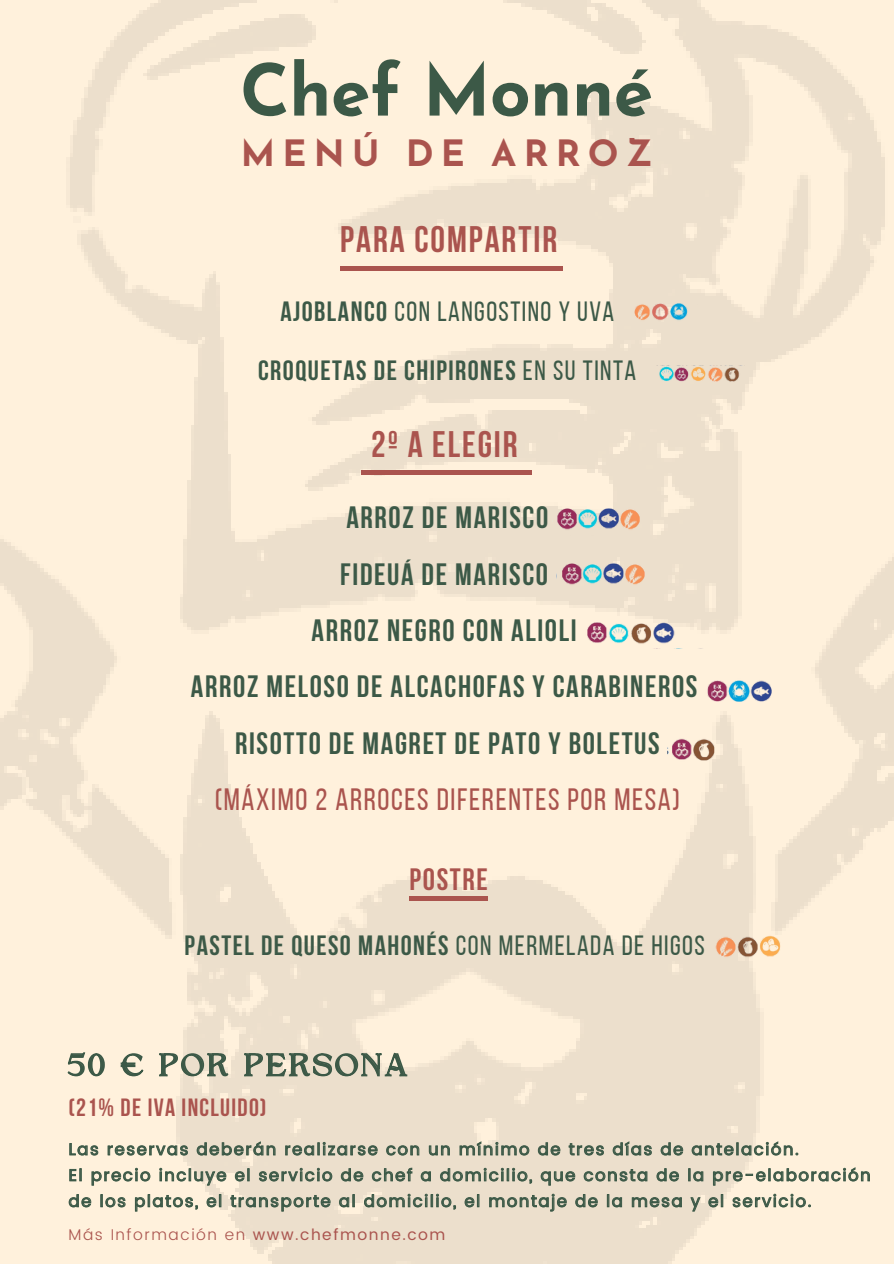
<style>
.page{position:relative;width:894px;height:1264px;background:#fff}
.page>*{position:absolute;margin:0;border:0;box-sizing:border-box;transform-origin:0 0}
.t1{font:700 71.55px "Josefin Sans";letter-spacing:-.01em;color:#3c5947}
.t2{font:700 36.75px "Bebas Neue";letter-spacing:.055em;color:#aa544e}
.t3{font:700 36.15px "Josefin Sans";letter-spacing:.2em;color:#aa544e}
.t4{font:31.35px "Higuen";letter-spacing:.115em;color:#3c5947}
.t5{font:700 30.75px/56.2px "Bebas Neue";letter-spacing:.055em;color:#3c5947;text-align:center}
.t6{font:30.75px "Bebas Neue";letter-spacing:.055em;color:#aa544e}
.t7{font:700 30.75px "Bebas Neue";letter-spacing:.055em;color:#aa544e}
.t8{font:700 27.75px/59.4px "Bebas Neue";letter-spacing:.055em;color:#3c5947;text-align:center}
.t9{font:700 24.9px "Bebas Neue";letter-spacing:.055em;color:#aa544e}
.t10{font:16.5px/26px "Poppins";letter-spacing:.1em;color:#3c5947}
.t11{font:15.6px "Poppins";letter-spacing:.1em;color:#aa544e}
.s1{font-weight:400}
.s2{font-weight:300}
</style>
<div class="page">
<img style="left:0;top:0;width:893px;height:1263px">
<img style="left:627px;top:303px;width:72px;height:19px">
<hr style="left:340px;top:266px;width:222px;height:4px;background:#aa544e">
<img style="left:656px;top:365px;width:87px;height:19px">
<hr style="left:361px;top:471px;width:170px;height:4px;background:#aa544e">
<div style="left:409px;top:896px;width:79px;height:5px;background:#aa544e"></div>
<img style="left:552px;top:503px;width:99px;height:32px">
<svg style="left:69px;top:1140px;width:729px;height:15px;background:#c0beab"></svg>
<svg style="left:69px;top:1166px;width:800px;height:19px;background:#cbc6b3"></svg>
<svg style="left:69px;top:1193px;width:742px;height:18px;background:#c9c5b2"></svg>
<svg style="left:66px;top:1049px;width:342px;height:35px;background:#cecab6"></svg>
<img style="left:556px;top:558px;width:99px;height:31px">
<img style="left:583px;top:622px;width:139px;height:26px">
<img style="left:704px;top:678px;width:78px;height:27px">
<img style="left:667px;top:736px;width:101px;height:27px">
<img style="left:712px;top:929px;width:75px;height:40px">
<h1 class="t1" style="left:240px;top:62px;width:414px">Chef Monné</h1>
<h3 class="t3" style="left:241px;top:139px;width:413px">MENÚ DE ARROZ</h3>
<h2 class="t2" style="left:340px;top:225px;width:218px">PARA COMPARTIR</h2>
<h3 class="t8" style="left:258px;top:284px;width:379px">AJOBLANCO <span class="s1">CON LANGOSTINO Y UVA<br></span>CROQUETAS DE CHIPIRONES <span class="s1">EN SU TINTA</span></h3>
<h2 class="t2" style="left:371px;top:429px;width:148px">2º A ELEGIR</h2>
<h3 class="t5" style="left:191px;top:492px;width:507px">ARROZ DE MARISCO<br>FIDEUÁ DE MARISCO<br>ARROZ NEGRO CON ALIOLI<br>ARROZ MELOSO DE ALCACHOFAS Y CARABINEROS<br>RISOTTO DE MAGRET DE PATO Y BOLETUS</h3>
<h3 class="t6" style="left:215px;top:786px;width:466px">(MÁXIMO 2 ARROCES DIFERENTES POR MESA)</h3>
<h3 class="t7" style="left:409px;top:867px;width:80px">POSTRE</h3>
<h3 class="t8" style="left:184px;top:918px;width:521px">PASTEL DE QUESO MAHONÉS <span class="s1">CON MERMELADA DE HIGOS</span></h3>
<h3 class="t4" style="left:69px;top:1051px;width:340px">50 € POR PERSONA</h3>
<h3 class="t9" style="left:69px;top:1097px;width:199px">(21% DE IVA INCLUIDO)</h3>
<p class="t10" style="left:69px;top:1136px;width:803px">Las reservas deberán realizarse con un mínimo de tres días de antelación.<br>El precio incluye el servicio de chef a domicilio, que consta de la pre-elaboración de los platos, el transporte al domicilio, el montaje de la mesa y el servicio.</p>
<p class="t11" style="left:69px;top:1225px;width:378px"><span class="s2">Más Información en</span> www.chefmonne.com</p>
</div>
